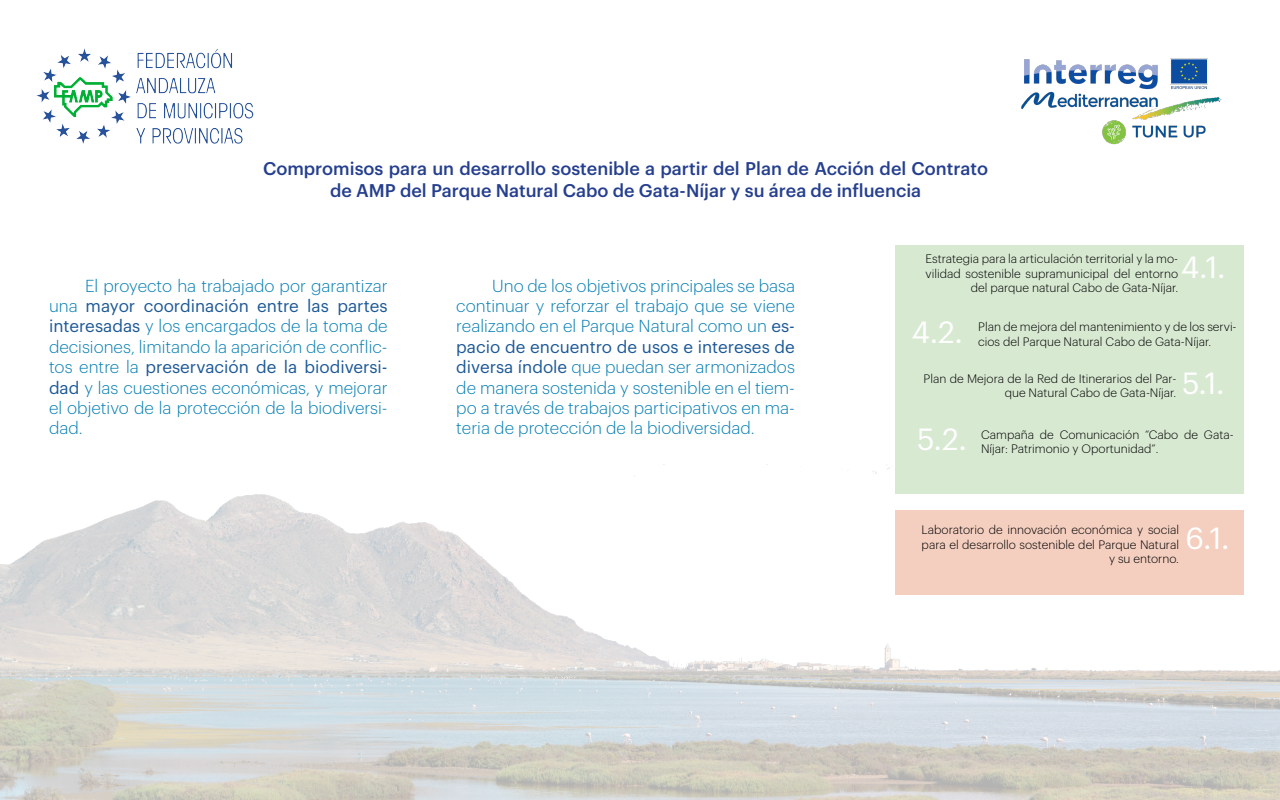
<style>
.page{position:relative;width:1280px;height:800px;background:#fff}
.page>*{position:absolute;margin:0;border:0;box-sizing:border-box;transform-origin:0 0}
.Num_Back{font:30px "Graphik";color:#fff}
.Horas_programa{font:500 18px/21.6px "Graphik";color:#253f8e;text-align:center}
.Notas{font:300 17px/20.4px "Graphik";color:#077fb3;text-align:justify}
.t1{font:300 12px/14.4px "Graphik";color:#000;text-align:right}
.s1{font-weight:400;color:#1c5896}
</style>
<div class="page">
<img style="left:0;top:465px;width:1280px;height:335px">
<img style="left:36px;top:48px;width:218px;height:96px">
<img style="left:1021px;top:58px;width:201px;height:87px">
<div style="left:896px;top:511px;width:348px;height:84px;background:#f4cfc0"></div>
<div style="left:896px;top:245px;width:348px;height:249px;background:#d8e9d2"></div>
<p class="Horas_programa" style="left:263px;top:156px;width:727px">Compromisos para un desarrollo sostenible a partir del Plan de Acción del Contrato de AMP del Parque Natural Cabo de Gata-Níjar y su área de influencia</p>
<p class="Notas" style="left:49px;top:274px;width:340px;text-indent:36px">El proyecto ha trabajado por garantizar una <span class="s1">mayor coordinación entre las partes interesadas</span> y los encargados de la toma de decisiones, limitando la aparición de conflic&shy;tos entre la <span class="s1">preservación de la biodiversi&shy;dad</span> y las cuestiones económicas, y mejorar el objetivo de la protección de la biodiversi&shy;dad.</p>
<p class="Notas" style="left:456px;top:274px;width:340px;text-indent:36px">Uno de los objetivos principales se basa continuar y reforzar el trabajo que se viene realizando en el Parque Natural como un <span class="s1">es&shy;pacio de encuentro de usos e intereses de diversa índole</span> que puedan ser armonizados de manera sostenida y sostenible en el tiem&shy;po a través de trabajos participativos en ma&shy;teria de protección de la biodiversidad.</p>
<p class="t1" style="left:926px;top:251px;width:254px">Estrategia para la articulación territorial y la mo&shy;vilidad sostenible supramunicipal del entorno del parque natural Cabo de Gata-Níjar.</p>
<p class="t1" style="left:978px;top:319px;width:260px;text-align:left">Plan de mejora del mantenimiento y de los servi&shy;cios del Parque Natural Cabo de Gata-Níjar.</p>
<p class="t1" style="left:924px;top:370px;width:254px">Plan de Mejora de la Red de Itinerarios del Par&shy;que Natural Cabo de Gata-Níjar.</p>
<p class="t1" style="left:981px;top:426px;width:254px;text-align:left">Campaña de Comunicación “Cabo de Gata-<br>Níjar: Patrimonio y Oportunidad”.</p>
<p class="Num_Back" style="left:1181px;top:245px;width:46px">4.1.</p>
<p class="Num_Back" style="left:912px;top:310px;width:53px">4.2.</p>
<p class="Num_Back" style="left:1182px;top:361px;width:44px">5.1.</p>
<p class="Num_Back" style="left:917px;top:417px;width:51px">5.2.</p>
<p class="t1" style="left:922px;top:522px;width:259px">Laboratorio de innovación económica y social para el desarrollo sostenible del Parque Natural y su entorno.</p>
<p class="Num_Back" style="left:1186px;top:516px;width:46px">6.1.</p>
</div>
